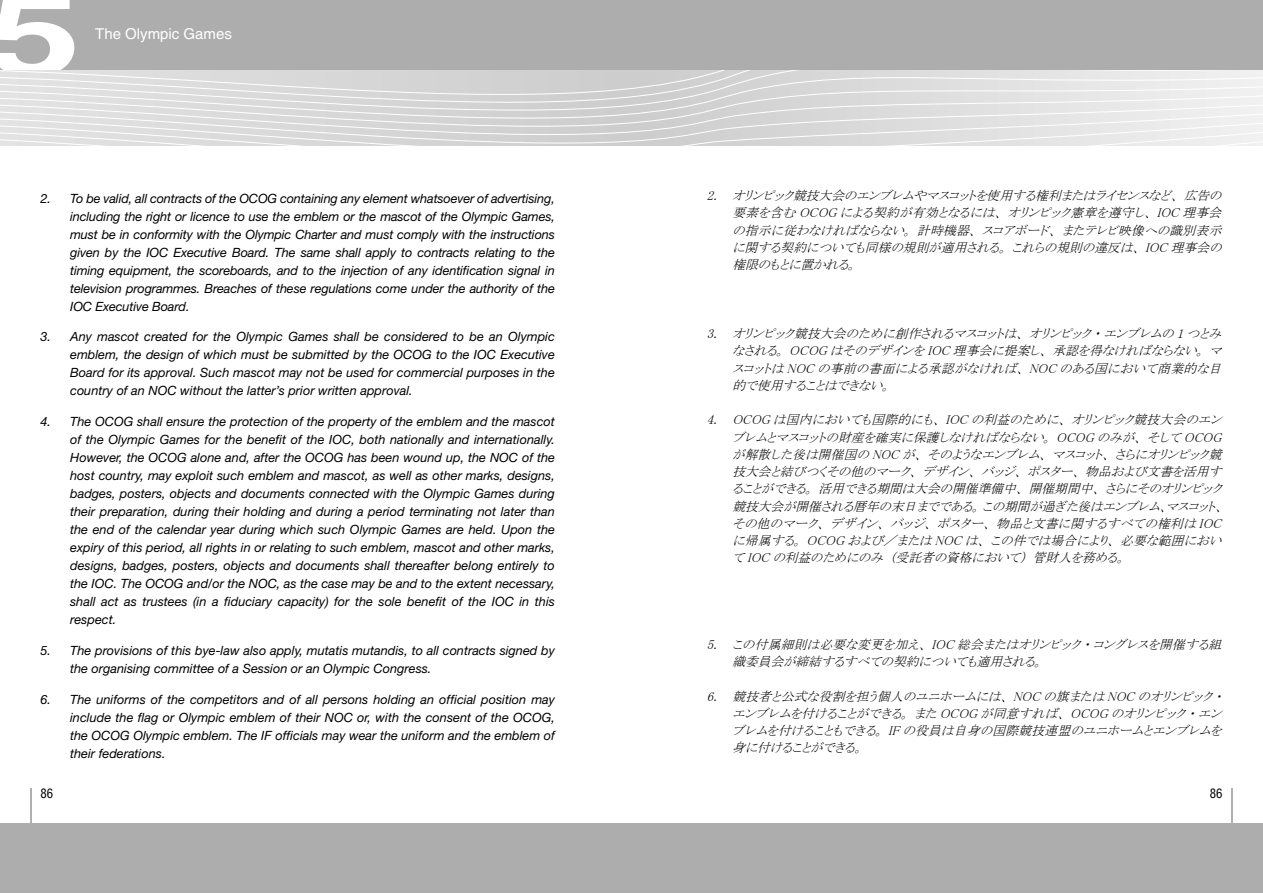
<style>
.page{position:relative;width:1263px;height:893px;background:#fff}
.page>*{position:absolute;margin:0;border:0;box-sizing:border-box;transform-origin:0 0}
.t1{font:700 112.5px "Helvetica";color:#fff;scale:1.5 1}
.t2{font:15px "Helvetica";color:#fff}
.t3{font:italic 12.75px/18px "Helvetica Neue LT Std";color:#000;text-align:justify}
.t4{font:italic 12.75px/17.2px "MS P Mincho";color:#000;text-align:justify}
.t5{font:condensed 12.75px "Helvetica";color:#000}
</style>
<div class="page">
<div style="left:0;top:0;width:631px;height:70px;background:#adadad"></div>
<div style="left:631px;top:0;width:632px;height:70px;background:#adadad"></div>
<svg style="left:0;top:70px;width:631px;height:75px;background:#dcdcdc"></svg>
<svg style="left:631px;top:70px;width:632px;height:75px"></svg>
<hr style="left:30px;top:789px;width:2px;height:34px;background:#afafaf">
<hr style="left:1231px;top:789px;width:1px;height:34px;background:#afafaf">
<div style="left:631px;top:823px;width:632px;height:70px;background:#adadad"></div>
<div style="left:0;top:823px;width:631px;height:70px;background:#adadad"></div>
<h1 class="t1" style="left:-13px;top:-34px;width:64px">5</h1>
<p class="t2" style="left:95px;top:25px;width:138px">The Olympic Games</p>
<p class="t4" style="left:732px;top:187px;width:494px;text-indent:-26px">2. オリンピック競技大会のエンブレムやマスコットを使用する権利またはライセンスなど、広告の要素を含む OCOG による契約が有効となるには、オリンピック憲章を遵守し、 IOC 理事会の指示に従わなければならない。計時機器、スコアボード、またテレビ映像への識別表示に関する契約についても同様の規則が適用される。これらの規則の違反は、 IOC 理事会の権限のもとに置かれる。</p>
<p class="t3" style="left:70px;top:189px;width:486px;text-indent:-30px">2. To be valid, all contracts of the OCOG containing any element whatsoever of advertising, including the right or licence to use the emblem or the mascot of the Olympic Games, must be in conformity with the Olympic Charter and must comply with the instructions given by the IOC Executive Board. The same shall apply to contracts relating to the timing equipment, the scoreboards, and to the injection of any identification signal in television programmes. Breaches of these regulations come under the authority of the IOC Executive Board.</p>
<p class="t3" style="left:70px;top:328px;width:486px;text-indent:-30px">3. Any mascot created for the Olympic Games shall be considered to be an Olympic emblem, the design of which must be submitted by the OCOG to the IOC Executive Board for its approval. Such mascot may not be used for commercial purposes in the country of an NOC without the latter’s prior written approval.</p>
<p class="t3" style="left:70px;top:412px;width:486px;text-indent:-30px">4. The OCOG shall ensure the protection of the property of the emblem and the mascot of the Olympic Games for the benefit of the IOC, both nationally and internationally.<br>However, the OCOG alone and, after the OCOG has been wound up, the NOC of the host country, may exploit such emblem and mascot, as well as other marks, designs, badges, posters, objects and documents connected with the Olympic Games during their preparation, during their holding and during a period terminating not later than the end of the calendar year during which such Olympic Games are held. Upon the expiry of this period, all rights in or relating to such emblem, mascot and other marks, designs, badges, posters, objects and documents shall thereafter belong entirely to the IOC. The OCOG and/or the NOC, as the case may be and to the extent necessary, shall act as trustees (in a fiduciary capacity) for the sole benefit of the IOC in this respect.</p>
<p class="t3" style="left:70px;top:641px;width:486px;text-indent:-30px">5. The provisions of this bye-law also apply, mutatis mutandis, to all contracts signed by the organising committee of a Session or an Olympic Congress.</p>
<p class="t3" style="left:70px;top:690px;width:486px;text-indent:-30px">6. The uniforms of the competitors and of all persons holding an official position may include the flag or Olympic emblem of their NOC or, with the consent of the OCOG, the OCOG Olympic emblem. The IF officials may wear the uniform and the emblem of their federations.</p>
<p class="t5" style="left:40px;top:785px;width:14px">86</p>
<p class="t5" style="left:1210px;top:785px;width:14px">86</p>
<p class="t4" style="left:732px;top:325px;width:494px;text-indent:-26px">3. オリンピック競技大会のために創作されるマスコットは、オリンピック・エンブレムの 1 つとみなされる。 OCOG はそのデザインを IOC 理事会に提案し、承認を得なければならない。マスコットは NOC の事前の書面による承認がなければ、 NOC のある国において商業的な目的で使用することはできない。</p>
<p class="t4" style="left:732px;top:411px;width:496px;text-align:left;text-indent:-26px">4. OCOG は国内においても国際的にも、 IOC の利益のために、オリンピック競技大会のエンブレムとマスコットの財産を確実に保護しなければならない。 OCOG のみが、そして OCOGが解散した後は開催国の NOC が、そのようなエンブレム、マスコット、さらにオリンピック競技大会と結びつくその他のマーク、デザイン、バッジ、ポスター、物品および文書を活用することができる。活用できる期間は大会の開催準備中、開催期間中、さらにそのオリンピック競技大会が開催される暦年の末日までである。この期間が過ぎた後はエンブレム、マスコット、その他のマーク、デザイン、バッジ、ポスター、物品と文書に関するすべての権利は IOCに帰属する。 OCOG および／または NOC は、この件では場合により、必要な範囲において IOC の利益のためにのみ（受託者の資格において）管財人を務める。</p>
<p class="t4" style="left:732px;top:635px;width:494px;text-indent:-26px">5. この付属細則は必要な変更を加え、 IOC 総会またはオリンピック・コングレスを開催する組織委員会が締結するすべての契約についても適用される。</p>
<p class="t4" style="left:732px;top:687px;width:494px;text-indent:-26px">6. 競技者と公式な役割を担う個人のユニホームには、 NOC の旗または NOC のオリンピック・エンブレムを付けることができる。また OCOG が同意すれば、 OCOG のオリンピック・エンブレムを付けることもできる。 IF の役員は自身の国際競技連盟のユニホームとエンブレムを身に付けることができる。</p>
</div>
